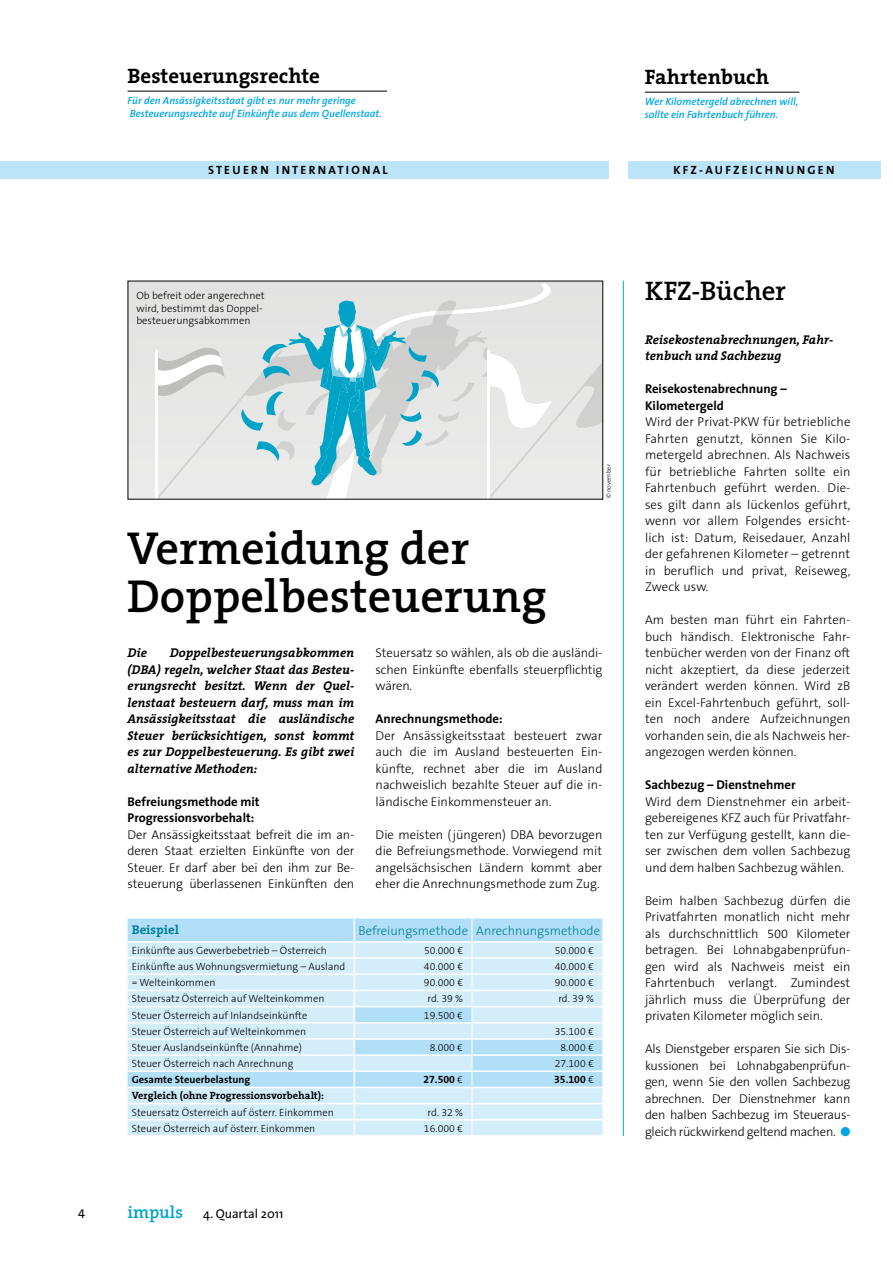
<style>
.page{position:relative;width:893px;height:1263px;background:#fff}
.page>*{position:absolute;margin:0;border:0;box-sizing:border-box;transform-origin:0 0}
.t1{font:600 46.5px/48px "The Serif";color:#000}
.t2{font:600 27px "The Serif";letter-spacing:-.005em;color:#000}
.t3{font:700 21px "The Serif";color:#000}
.t4{font:300 12.75px/16.5px "The Sans B3";color:#000;text-align:justify}
.t5{font:italic 700 12.75px/16.5px "The Serif";color:#000;text-align:justify}
.t6{font:700 12.75px/16.5px "The Sans";color:#000}
.t7{font:300 12.75px "The Sans";color:#007e95}
.t8{font:12.75px "The Sans";color:#000}
.t9{font:700 12.75px "The Serif";color:#007e95}
.t10{font:12.75px "The Sans Caps";color:#000}
.t11{font:12px "The Sans Bold Caps";letter-spacing:.19em;color:#000}
.t12{font:300 10.5px/12.8px "The Sans B3";color:#000}
.t13{font:italic 600 10.5px/12.8px "The Sans";color:#00a6e1}
.t14{font:700 10.5px "The Serif";color:#000}
.t15{font:700 10.5px "The Sans";color:#000}
.t16{font:10.5px "The Sans Bold Expert";color:#000}
.t17{font:300 6.45px "The Sans";color:#000}
.s1{font-style:inherit}
.s2{font-family:"The Sans B3";font-weight:300}
.s3{font-family:"The Serif";font-weight:600;font-size:17.25px;color:#00a3c6}
.s4{color:#00a6e1}
</style>
<div class="page">
<hr style="left:623px;top:281px;width:1px;height:855px;background:#00a3c6">
<hr style="left:128px;top:91px;width:259px;height:1px;background:#000">
<hr style="left:645px;top:92px;width:154px;height:1px;background:#000">
<div style="left:0;top:162px;width:608px;height:17px;background:#bce4f8"></div>
<div style="left:628px;top:162px;width:252px;height:17px;background:#bce4f8"></div>
<div style="left:130px;top:283px;width:421px;height:215px;background:#e4e3e3"></div>
<svg style="left:155px;top:293px;width:446px;height:205px"></svg>
<div style="left:128px;top:918px;width:474px;height:23px;background:#b0dff7"></div>
<svg style="left:128px;top:943px;width:474px;height:192px;fill:#d3edfb"></svg>
<hr style="left:128px;top:957px;width:226px;height:2px;background:#fff">
<hr style="left:354px;top:957px;width:118px;height:2px;background:#fff">
<hr style="left:472px;top:957px;width:130px;height:2px;background:#fff">
<hr style="left:128px;top:973px;width:226px;height:2px;background:#fff">
<hr style="left:354px;top:973px;width:118px;height:2px;background:#fff">
<hr style="left:472px;top:973px;width:130px;height:2px;background:#fff">
<hr style="left:128px;top:990px;width:226px;height:1px;background:#fff">
<hr style="left:354px;top:990px;width:118px;height:1px;background:#fff">
<hr style="left:472px;top:990px;width:130px;height:1px;background:#fff">
<hr style="left:128px;top:1006px;width:226px;height:1px;background:#fff">
<hr style="left:354px;top:1006px;width:118px;height:1px;background:#fff">
<hr style="left:472px;top:1006px;width:130px;height:1px;background:#fff">
<hr style="left:128px;top:1022px;width:226px;height:1px;background:#fff">
<hr style="left:354px;top:1022px;width:118px;height:1px;background:#fff">
<hr style="left:472px;top:1022px;width:130px;height:1px;background:#fff">
<hr style="left:128px;top:1038px;width:226px;height:2px;background:#fff">
<hr style="left:354px;top:1038px;width:118px;height:2px;background:#fff">
<hr style="left:472px;top:1038px;width:130px;height:2px;background:#fff">
<hr style="left:128px;top:1054px;width:226px;height:2px;background:#fff">
<hr style="left:354px;top:1054px;width:118px;height:2px;background:#fff">
<hr style="left:472px;top:1054px;width:130px;height:2px;background:#fff">
<hr style="left:128px;top:1103px;width:226px;height:1px;background:#fff">
<hr style="left:354px;top:1103px;width:118px;height:1px;background:#fff">
<hr style="left:472px;top:1103px;width:130px;height:1px;background:#fff">
<hr style="left:128px;top:1119px;width:226px;height:1px;background:#fff">
<hr style="left:354px;top:1119px;width:118px;height:1px;background:#fff">
<hr style="left:472px;top:1119px;width:130px;height:1px;background:#fff">
<svg style="left:354px;top:918px;width:1px;height:217px"></svg>
<svg style="left:472px;top:918px;width:1px;height:217px"></svg>
<hr style="left:128px;top:1070px;width:226px;height:2px;background:#fff">
<hr style="left:354px;top:1070px;width:118px;height:2px;background:#fff">
<hr style="left:472px;top:1070px;width:130px;height:2px;background:#fff">
<hr style="left:128px;top:1087px;width:226px;height:1px;background:#fff">
<hr style="left:354px;top:1087px;width:118px;height:1px;background:#fff">
<hr style="left:472px;top:1087px;width:130px;height:1px;background:#fff">
<h3 class="t3" style="left:128px;top:59px;width:194px">Besteuerungsrechte</h3>
<p class="t13" style="left:128px;top:94px;width:256px">Für den Ansässigkeitsstaat gibt es nur mehr geringe<br>Besteuerungsrechte auf Einkünfte aus dem Quellenstaat.</p>
<p class="t11" style="left:208px;top:160px;width:181px">STEUERN INTERNATIONAL</p>
<h3 class="t3" style="left:645px;top:60px;width:126px">Fahrtenbuch</h3>
<p class="t13" style="left:645px;top:95px;width:155px">Wer Kilometergeld abrechnen will, sollte ein Fahrtenbuch führen.</p>
<p class="t11" style="left:673px;top:160px;width:163px">KFZ-AUFZ EICHNUNGEN</p>
<p class="t12" style="left:136px;top:289px;width:130px">Ob befreit oder angerechnet wird, bestimmt das Doppel&shy;besteuerungsabkommen</p>
<h1 class="t1" style="left:127px;top:523px;width:421px">Vermeidung der<br>Doppelbesteuerung</h1>
<p class="t17" style="left:603px;top:498px;width:36px;rotate:-90deg"><span class="s1">©</span> november</p>
<p class="t5" style="left:128px;top:644px;width:228px;text-indent:42px">Doppelbesteuerungsabkommen (DBA) regeln, welcher Staat das Besteu&shy;erungsrecht besitzt. Wenn der Quel&shy;lenstaat besteuern darf, muss man im Ansässigkeitsstaat die ausländische Steuer berücksichtigen, sonst kommt es zur Doppelbesteuerung. Es gibt zwei alternative Methoden:</p>
<p class="t6" style="left:128px;top:793px;width:134px">Befreiungsmethode mit<br>Progressionsvorbehalt:</p>
<p class="t4" style="left:128px;top:827px;width:228px">Der Ansässigkeitsstaat befreit die im an&shy;deren Staat erzielten Einkünfte von der Steuer. Er darf aber bei den ihm zur Be&shy;steuerung überlassenen Einkünften den</p>
<p class="t5" style="left:128px;top:644px;width:21px">Die</p>
<p class="t4" style="left:376px;top:645px;width:228px">Steuersatz so wählen, als ob die ausländi&shy;schen Einkünfte ebenfalls steuerpflichtig wären.</p>
<p class="t6" style="left:376px;top:710px;width:129px">Anrechnungsmethode:</p>
<p class="t4" style="left:376px;top:728px;width:228px">Der Ansässigkeitsstaat besteuert zwar auch die im Ausland besteuerten Ein&shy;künfte, rechnet aber die im Ausland nachweislich bezahlte Steuer auf die in&shy;ländische Einkommensteuer an.</p>
<p class="t4" style="left:376px;top:827px;width:228px">Die meisten (jüngeren) DBA bevorzugen die Befreiungsmethode. Vorwiegend mit angelsächsischen Ländern kommt aber eher die Anrechnungsmethode zum Zug.</p>
<p class="t9" style="left:132px;top:919px;width:49px">Beispiel</p>
<p class="t7" style="left:359px;top:920px;width:243px">Befreiungsmethode Anrechnungsmethode</p>
<p class="t12" style="left:132px;top:944px;width:197px">Einkünfte aus Gewerbebetrieb – Österreich</p>
<p class="t12" style="left:424px;top:944px;width:41px">50.000 €</p>
<p class="t12" style="left:555px;top:944px;width:41px">50.000 €</p>
<p class="t12" style="left:132px;top:960px;width:215px">Einkünfte aus Wohnungsvermietung – Ausland</p>
<p class="t12" style="left:424px;top:960px;width:41px">40.000 €</p>
<p class="t12" style="left:555px;top:960px;width:41px">40.000 €</p>
<p class="t12" style="left:132px;top:977px;width:85px">= Welteinkommen</p>
<p class="t12" style="left:424px;top:977px;width:41px">90.000 €</p>
<p class="t12" style="left:555px;top:977px;width:41px">90.000 €</p>
<p class="t12" style="left:132px;top:993px;width:194px">Steuersatz Österreich auf Welteinkommen</p>
<p class="t12" style="left:428px;top:993px;width:37px">rd. 39 %</p>
<p class="t12" style="left:558px;top:993px;width:37px">rd. 39 %</p>
<p class="t12" style="left:132px;top:1009px;width:177px">Steuer Österreich auf Inlandseinkünfte</p>
<p class="t12" style="left:424px;top:1009px;width:41px">19.500 €</p>
<p class="t12" style="left:132px;top:1025px;width:176px">Steuer Österreich auf Welteinkommen</p>
<p class="t12" style="left:555px;top:1025px;width:41px">35.100 €</p>
<p class="t12" style="left:132px;top:1041px;width:172px">Steuer Auslandseinkünfte (Annahme)</p>
<p class="t12" style="left:430px;top:1041px;width:35px">8.000 €</p>
<p class="t12" style="left:560px;top:1041px;width:35px">8.000 €</p>
<p class="t12" style="left:132px;top:1057px;width:163px">Steuer Österreich nach Anrechnung</p>
<p class="t12" style="left:555px;top:1057px;width:41px">27.100 €</p>
<p class="t15" style="left:132px;top:1071px;width:120px">Gesamte Steuerbelastung</p>
<p class="t16" style="left:423px;top:1071px;width:41px">27.500 <span class="s2">€</span></p>
<p class="t16" style="left:554px;top:1071px;width:41px">35.100 <span class="s2">€</span></p>
<p class="t14" style="left:132px;top:1087px;width:194px">Vergleich (ohne Progressionsvorbehalt):</p>
<p class="t12" style="left:132px;top:1106px;width:203px">Steuersatz Österreich auf österr. Einkommen</p>
<p class="t12" style="left:427px;top:1106px;width:37px">rd. 32 %</p>
<p class="t12" style="left:132px;top:1122px;width:185px">Steuer Österreich auf österr. Einkommen</p>
<p class="t12" style="left:424px;top:1122px;width:41px">16.000 €</p>
<p class="t10" style="left:78px;top:1203px;width:8px">4</p>
<p class="t8" style="left:128px;top:1203px;width:157px"><span class="s3">impuls</span> 4. Quartal 2011</p>
<h2 class="t2" style="left:645px;top:269px;width:143px">KFZ-Bücher</h2>
<p class="t5" style="left:645px;top:331px;width:190px">Reisekostenabrechnungen, Fahr&shy;tenbuch und Sachbezug</p>
<p class="t6" style="left:645px;top:380px;width:143px">Reisekostenabrechnung –<br>Kilometergeld</p>
<p class="t4" style="left:645px;top:414px;width:207px">Wird der Privat-PKW für betriebliche Fahrten genutzt, können Sie Kilo&shy;metergeld abrechnen. Als Nachweis für betriebliche Fahrten sollte ein Fahrtenbuch geführt werden. Die&shy;ses gilt dann als lückenlos geführt, wenn vor allem Folgendes ersicht&shy;lich ist: Datum, Reisedauer, Anzahl der gefahrenen Kilometer – getrennt in beruflich und privat, Reiseweg, Zweck usw.</p>
<p class="t4" style="left:645px;top:612px;width:207px">Am besten man führt ein Fahrten&shy;buch händisch. Elektronische Fahr&shy;tenbücher werden von der Finanz oft nicht akzeptiert, da diese jederzeit verändert werden können. Wird zB ein Excel-Fahrtenbuch geführt, soll&shy;ten noch andere Aufzeichnungen vorhanden sein, die als Nachweis her&shy;angezogen werden können.</p>
<p class="t6" style="left:645px;top:776px;width:152px">Sachbezug – Dienstnehmer</p>
<p class="t4" style="left:645px;top:794px;width:207px">Wird dem Dienstnehmer ein arbeit&shy;gebereigenes KFZ auch für Privatfahr&shy;ten zur Verfügung gestellt, kann die&shy;ser zwischen dem vollen Sachbezug und dem halben Sachbezug wählen.</p>
<p class="t4" style="left:645px;top:893px;width:207px">Beim halben Sachbezug dürfen die Privatfahrten monatlich nicht mehr als durchschnittlich 500 Kilometer betragen. Bei Lohnabgabenprüfun&shy;gen wird als Nachweis meist ein Fahrtenbuch verlangt. Zumindest jährlich muss die Überprüfung der privaten Kilometer möglich sein.</p>
<p class="t4" style="left:645px;top:1041px;width:207px">Als Dienstgeber ersparen Sie sich Dis&shy;kussionen bei Lohnabgabenprüfun&shy;gen, wenn Sie den vollen Sachbezug abrechnen. Der Dienstnehmer kann den halben Sachbezug im Steueraus&shy;gleich rückwirkend geltend machen. <span class="s4">●</span></p>
</div>
